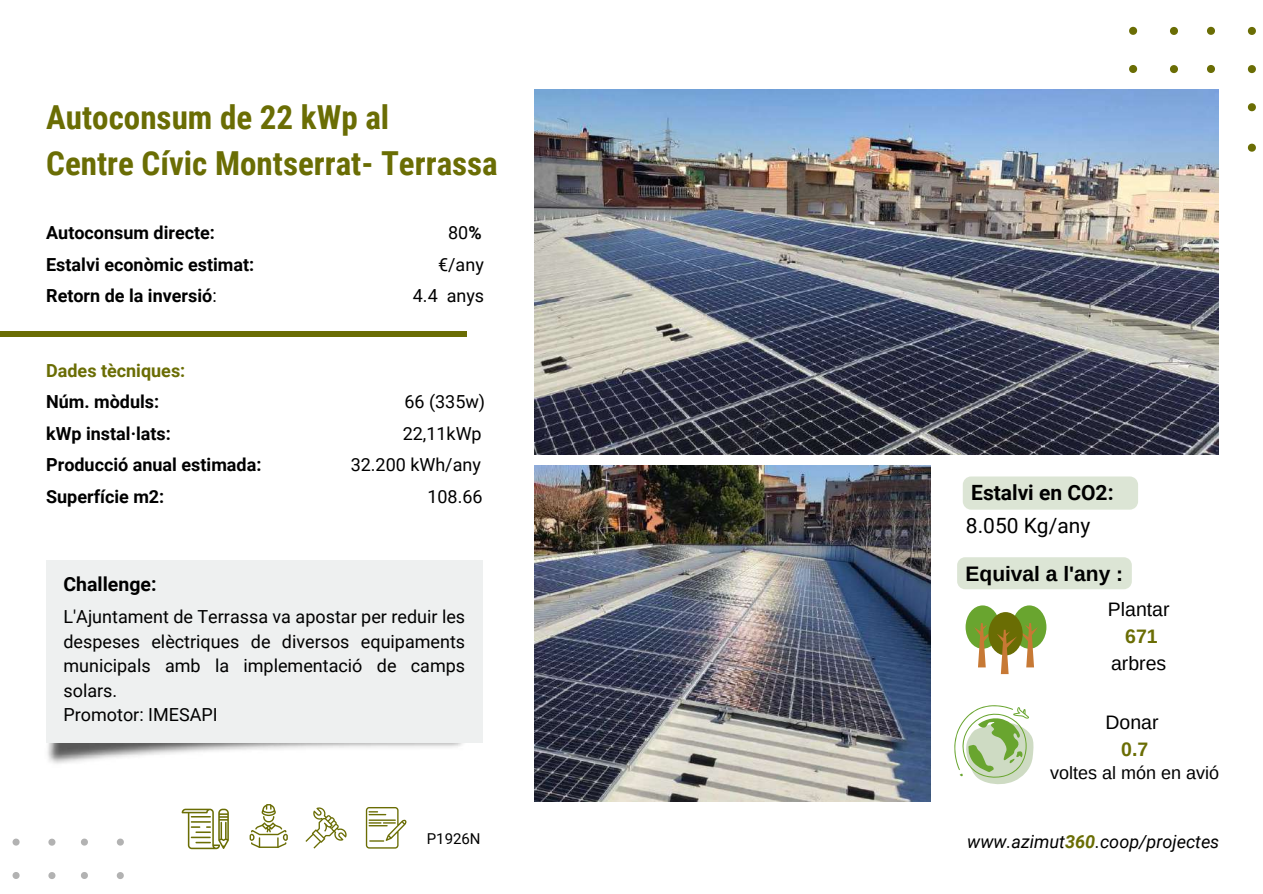
<style>
.page{position:relative;width:1263px;height:894px;background:#fff}
.page>*{position:absolute;margin:0;border:0;box-sizing:border-box;transform-origin:0 0}
.t1{font:700 33px/46px "Roboto Condensed";color:#6a6d04}
.t2{font:700 21px "Arimo";color:#000}
.t3{font:700 21px "Roboto";color:#000}
.t4{font:21px "Roboto";color:#000}
.t5{font:19.5px "Arimo";color:#000}
.t6{font:700 19.5px "Roboto";color:#000}
.t7{font:700 19.5px "Arimo";color:#6a6d04}
.t8{font:18px/24.5px "Roboto";color:#000}
.t9{font:700 18px "Roboto";color:#000}
.t10{font:italic 18px "Roboto";color:#000}
.t11{font:18px "Arimo";color:#000}
.t12{font:700 18px "Roboto";color:#6a6d04}
.t13{font:15px "Roboto";color:#000}
.s1{font-weight:700}
.s2{font-weight:400}
.s3{font-weight:700;color:#6a6d04}
</style>
<div class="page">
<svg style="left:182px;top:808px;width:47px;height:40px"></svg>
<svg style="left:1129px;top:27px;width:127px;height:125px"></svg>
<img style="left:534px;top:89px;width:684px;height:365px">
<img style="left:534px;top:465px;width:396px;height:336px">
<svg style="left:305px;top:807px;width:42px;height:41px"></svg>
<svg style="left:366px;top:807px;width:41px;height:41px"></svg>
<svg style="left:12px;top:838px;width:112px;height:41px"></svg>
<img style="left:46px;top:742px;width:423px;height:22px">
<div style="left:46px;top:560px;width:436px;height:182px;background:#eef0f0"></div>
<div style="left:1012px;top:605px;width:34px;height:43px;background:#69a52f;border-radius:50%"></div>
<div style="left:965px;top:605px;width:35px;height:43px;background:#69a52f;border-radius:50%"></div>
<div style="left:988px;top:612px;width:35px;height:43px;background:#6a6d04;border-radius:50%"></div>
<svg style="left:974px;top:623px;width:64px;height:51px"></svg>
<div style="left:957px;top:557px;width:175px;height:32px;background:#dce5d5"></div>
<div style="left:963px;top:476px;width:175px;height:33px;background:#dce5d5"></div>
<div style="left:0;top:331px;width:467px;height:5px;background:#6a6d04"></div>
<svg style="left:250px;top:804px;width:38px;height:43px"></svg>
<svg style="left:954px;top:705px;width:80px;height:79px"></svg>
<h1 class="t1" style="left:46px;top:95px;width:453px">Autoconsum de 22 kWp al<br>Centre Cívic Montserrat- Terrassa</h1>
<p class="t9" style="left:46px;top:223px;width:170px">Autoconsum directe:</p>
<p class="t8" style="left:448px;top:221px;width:35px">80<span class="s1">%</span></p>
<p class="t9" style="left:46px;top:254px;width:210px">Estalvi econòmic estimat:</p>
<p class="t8" style="left:438px;top:252px;width:47px">€/any</p>
<p class="t9" style="left:46px;top:286px;width:172px">Retorn de la inversió<span class="s2">:</span></p>
<p class="t8" style="left:413px;top:284px;width:73px">4.4 anys</p>
<p class="t12" style="left:46px;top:360px;width:141px">Dades tècniques:</p>
<p class="t9" style="left:46px;top:391px;width:115px">Núm. mòduls:</p>
<p class="t8" style="left:404px;top:389px;width:82px">66 (335w)</p>
<p class="t9" style="left:46px;top:423px;width:126px">kWp instal·lats:</p>
<p class="t8" style="left:403px;top:421px;width:81px">22,11kWp</p>
<p class="t9" style="left:46px;top:454px;width:217px">Producció anual estimada:</p>
<p class="t8" style="left:351px;top:452px;width:132px">32.200 kWh/any</p>
<p class="t9" style="left:46px;top:486px;width:120px">Superfície m2:</p>
<p class="t8" style="left:427px;top:484px;width:57px">108.66</p>
<p class="t6" style="left:63px;top:572px;width:95px">Challenge:</p>
<p class="t8" style="left:63px;top:604px;width:403px">L'Ajuntament de Terrassa va apostar per reduir les despeses elèctriques de diversos equipaments municipals amb la implementació de camps solars.<br>Promotor: IMESAPI</p>
<p class="t13" style="left:427px;top:829px;width:55px">P1926N</p>
<p class="t3" style="left:971px;top:480px;width:144px">Estalvi en CO2:</p>
<p class="t4" style="left:966px;top:513px;width:126px">8.050 Kg/any</p>
<p class="t2" style="left:965px;top:561px;width:159px">Equival a l'any :</p>
<p class="t5" style="left:1108px;top:598px;width:63px">Plantar</p>
<p class="t7" style="left:1125px;top:625px;width:34px">671</p>
<p class="t5" style="left:1111px;top:652px;width:57px">arbres</p>
<p class="t5" style="left:1105px;top:710px;width:55px">Donar</p>
<p class="t7" style="left:1121px;top:737px;width:29px">0.7</p>
<p class="t11" style="left:1050px;top:762px;width:170px">voltes al món en avió</p>
<p class="t10" style="left:967px;top:831px;width:254px">www.azimut<span class="s3">360</span>.coop/projectes</p>
</div>
